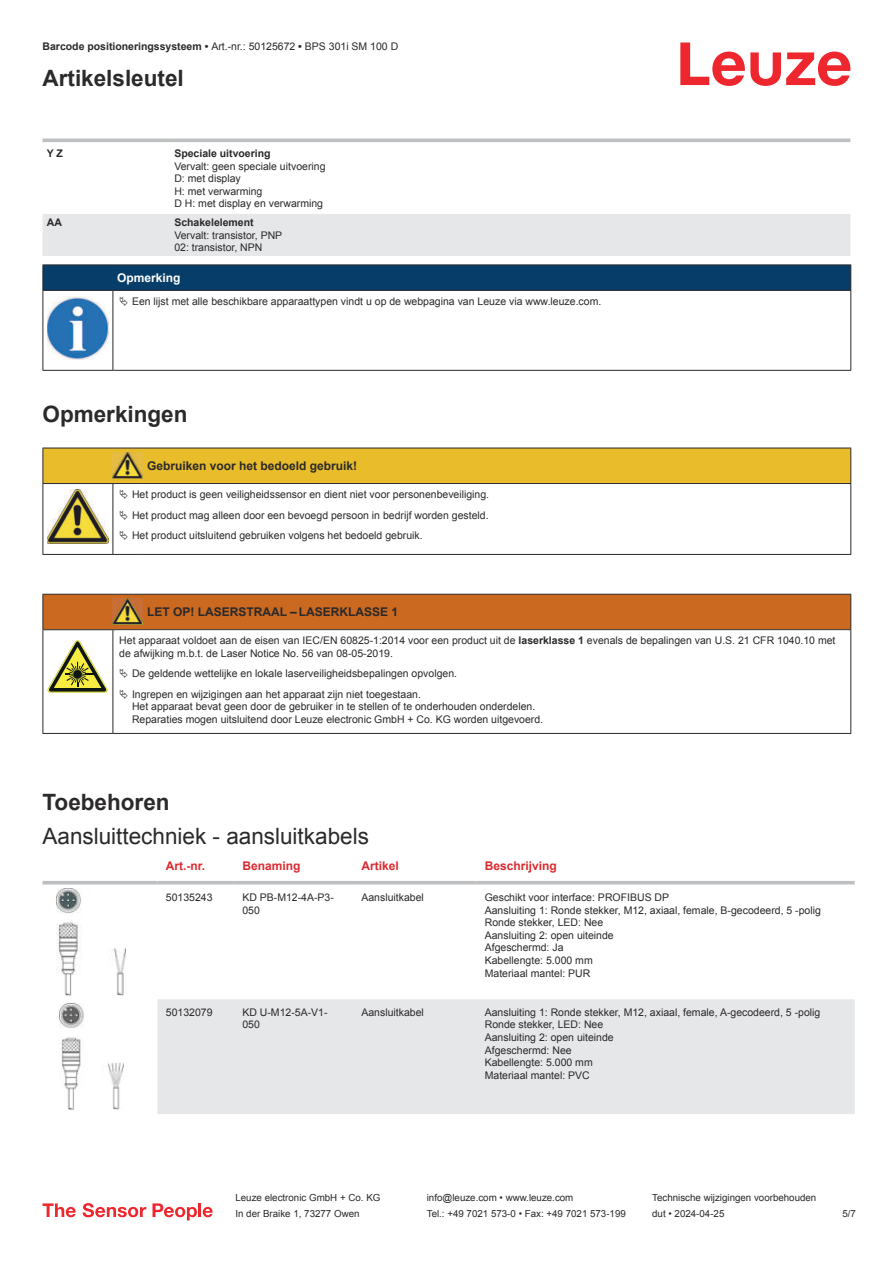
<style>
.page{position:relative;width:893px;height:1263px;background:#fff}
.page>*{position:absolute;margin:0;border:0;box-sizing:border-box;transform-origin:0 0}
.t1{font:700 22.5px "Arial";color:#2b292a}
.t2{font:22.5px "Arial";color:#2b292a}
.t3{font:700 12px "Arial";color:#2b292a}
.t4{font:700 12px "Arial";color:#db2a30}
.t5{font:700 12px "Arial";color:#fff}
.t6{font:10.5px/12.6px "Arial";color:#2b292a}
.t7{font:700 10.5px "Arial";color:#2b292a}
.t8{font:9.75px "Arial";color:#2b292a}
.s1{font-weight:400}
.s2{font-weight:700}
</style>
<div class="page">
<svg style="left:680px;top:43px;width:170px;height:43px"></svg>
<svg style="left:43px;top:138px;width:807px;height:1px"></svg>
<div style="left:43px;top:214px;width:807px;height:42px;background:#e6e7e9"></div>
<hr style="left:43px;top:139px;width:127px;height:3px;background:#bdbfc1">
<hr style="left:170px;top:139px;width:680px;height:3px;background:#bdbfc1">
<svg style="left:43px;top:884px;width:812px;height:112px"></svg>
<div style="left:157px;top:999px;width:698px;height:115px;background:#e6e7e9"></div>
<hr style="left:43px;top:881px;width:114px;height:3px;background:#bdbfc1">
<hr style="left:157px;top:881px;width:77px;height:3px;background:#bdbfc1">
<hr style="left:234px;top:881px;width:119px;height:3px;background:#bdbfc1">
<hr style="left:353px;top:881px;width:123px;height:3px;background:#bdbfc1">
<hr style="left:476px;top:881px;width:379px;height:3px;background:#bdbfc1">
<img style="left:57px;top:889px;width:69px;height:106px">
<img style="left:59px;top:1003px;width:65px;height:107px">
<svg style="left:43px;top:1203px;width:33px;height:14px"></svg>
<svg style="left:83px;top:1203px;width:63px;height:14px"></svg>
<svg style="left:153px;top:1203px;width:44px;height:17px"></svg>
<hr style="left:198px;top:1203px;width:3px;height:14px;background:#ed272d">
<svg style="left:203px;top:1207px;width:10px;height:10px"></svg>
<svg style="left:44px;top:291px;width:806px;height:79px"></svg>
<hr style="left:43px;top:290px;width:70px;height:1px;background:#2b292a">
<div style="left:43px;top:265px;width:808px;height:25px;background:#063d69"></div>
<hr style="left:113px;top:290px;width:738px;height:1px;background:#2b292a">
<hr style="left:43px;top:291px;width:1px;height:75px;background:#2b292a">
<hr style="left:113px;top:291px;width:1px;height:75px;background:#2b292a">
<hr style="left:850px;top:291px;width:1px;height:75px;background:#2b292a">
<hr style="left:43px;top:370px;width:70px;height:1px;background:#2b292a">
<hr style="left:113px;top:370px;width:738px;height:1px;background:#2b292a">
<img style="left:47px;top:297px;width:61px;height:63px">
<div style="left:115px;top:291px;width:734px;height:21px;background:#fff"></div>
<hr style="left:43px;top:554px;width:70px;height:1px;background:#2b292a">
<hr style="left:113px;top:554px;width:30px;height:1px;background:#2b292a">
<hr style="left:143px;top:554px;width:708px;height:1px;background:#2b292a">
<div style="left:44px;top:595px;width:806px;height:34px;background:#ca691f"></div>
<svg style="left:44px;top:630px;width:806px;height:103px"></svg>
<hr style="left:43px;top:594px;width:70px;height:1px;background:#2b292a">
<hr style="left:43px;top:595px;width:1px;height:34px;background:#2b292a">
<hr style="left:43px;top:629px;width:70px;height:1px;background:#2b292a">
<hr style="left:113px;top:594px;width:30px;height:1px;background:#2b292a">
<hr style="left:113px;top:629px;width:30px;height:1px;background:#2b292a">
<hr style="left:143px;top:594px;width:708px;height:1px;background:#2b292a">
<hr style="left:850px;top:595px;width:1px;height:34px;background:#2b292a">
<hr style="left:143px;top:629px;width:708px;height:1px;background:#2b292a">
<hr style="left:43px;top:630px;width:1px;height:99px;background:#2b292a">
<hr style="left:113px;top:630px;width:1px;height:99px;background:#2b292a">
<hr style="left:850px;top:630px;width:1px;height:99px;background:#2b292a">
<hr style="left:43px;top:733px;width:70px;height:1px;background:#2b292a">
<hr style="left:113px;top:733px;width:30px;height:1px;background:#2b292a">
<hr style="left:143px;top:733px;width:708px;height:1px;background:#2b292a">
<img style="left:113px;top:598px;width:30px;height:27px">
<svg style="left:47px;top:640px;width:60px;height:53px"></svg>
<svg style="left:115px;top:631px;width:734px;height:98px"></svg>
<svg style="left:43px;top:448px;width:808px;height:106px"></svg>
<svg style="left:120px;top:669px;width:8px;height:9px"></svg>
<svg style="left:120px;top:689px;width:8px;height:10px"></svg>
<p class="t7" style="left:43px;top:43px;width:357px">Barcode positioneringssysteem • <span class="s1">Art.-nr.: 50125672</span> • <span class="s1">BPS 301i SM 100 D</span></p>
<h1 class="t1" style="left:43px;top:70px;width:143px">Artikelsleutel</h1>
<p class="t7" style="left:47px;top:149px;width:18px">Y Z</p>
<p class="t7" style="left:174px;top:149px;width:98px">Speciale uitvoering</p>
<p class="t6" style="left:174px;top:161px;width:153px">Vervalt: geen speciale uitvoering<br>D: met display<br>H: met verwarming<br>D H: met display en verwarming</p>
<p class="t7" style="left:47px;top:218px;width:17px">AA</p>
<p class="t7" style="left:174px;top:218px;width:81px">Schakelelement</p>
<p class="t6" style="left:174px;top:230px;width:109px">Vervalt: transistor, PNP<br>02: transistor, NPN</p>
<p class="t5" style="left:117px;top:273px;width:65px">Opmerking</p>
<p class="t6" style="left:132px;top:296px;width:471px">Een lijst met alle beschikbare apparaattypen vindt u op de webpagina van Leuze via www.leuze.com.</p>
<h1 class="t1" style="left:43px;top:405px;width:147px">Opmerkingen</h1>
<p class="t3" style="left:147px;top:461px;width:212px">Gebruiken voor het bedoeld gebruik!</p>
<p class="t6" style="left:132px;top:485px;width:359px;line-height:20.2px;text-align:justify">Het product is geen veiligheidssensor en dient niet voor personenbeveiliging.<br>Het product mag alleen door een bevoegd persoon in bedrijf worden gesteld.<br>Het product uitsluitend gebruiken volgens het bedoeld gebruik.</p>
<p class="t3" style="left:147px;top:607px;width:253px">LET OP! LASERSTRAAL – LASERKLASSE 1</p>
<p class="t6" style="left:119px;top:635px;width:718px">Het apparaat voldoet aan de eisen van IEC/EN 60825-1:2014 voor een product uit de <span class="s2">laserklasse 1</span> evenals de bepalingen van U.S. 21 CFR 1040.10 met de afwijking m.b.t. de Laser Notice No. 56 van 08-05-2019.</p>
<p class="t6" style="left:132px;top:664px;width:327px;line-height:20.2px">De geldende wettelijke en lokale laserveiligheidsbepalingen opvolgen.<br>Ingrepen en wijzigingen aan het apparaat zijn niet toegestaan.</p>
<p class="t6" style="left:132px;top:701px;width:413px">Het apparaat bevat geen door de gebruiker in te stellen of te onderhouden onderdelen.<br>Reparaties mogen uitsluitend door Leuze electronic GmbH + Co. KG worden uitgevoerd.</p>
<h1 class="t1" style="left:43px;top:794px;width:129px">Toebehoren</h1>
<h1 class="t2" style="left:43px;top:827px;width:328px">Aansluittechniek - aansluitkabels</h1>
<p class="t4" style="left:166px;top:861px;width:41px">Art.-nr.</p>
<p class="t4" style="left:242px;top:861px;width:60px">Benaming</p>
<p class="t4" style="left:361px;top:861px;width:39px">Artikel</p>
<p class="t4" style="left:485px;top:861px;width:74px">Beschrijving</p>
<p class="t6" style="left:166px;top:892px;width:48px">50135243</p>
<p class="t6" style="left:242px;top:892px;width:93px">KD PB-M12-4A-P3-<br>050</p>
<p class="t6" style="left:361px;top:892px;width:64px">Aansluitkabel</p>
<p class="t6" style="left:485px;top:892px;width:338px">Geschikt voor interface: PROFIBUS DP<br>Aansluiting 1: Ronde stekker, M12, axiaal, female, B-gecodeerd, 5 -polig<br>Ronde stekker, LED: Nee<br>Aansluiting 2: open uiteinde<br>Afgeschermd: Ja<br>Kabellengte: 5.000 mm<br>Materiaal mantel: PUR</p>
<p class="t6" style="left:166px;top:1007px;width:48px">50132079</p>
<p class="t6" style="left:242px;top:1007px;width:87px">KD U-M12-5A-V1-<br>050</p>
<p class="t6" style="left:361px;top:1007px;width:64px">Aansluitkabel</p>
<p class="t6" style="left:485px;top:1007px;width:337px">Aansluiting 1: Ronde stekker, M12, axiaal, female, A-gecodeerd, 5 -polig<br>Ronde stekker, LED: Nee<br>Aansluiting 2: open uiteinde<br>Afgeschermd: Nee<br>Kabellengte: 5.000 mm<br>Materiaal mantel: PVC</p>
<p class="t8" style="left:235px;top:1194px;width:146px">Leuze electronic GmbH + Co. KG</p>
<p class="t8" style="left:427px;top:1194px;width:148px">info@leuze.com • www.leuze.com</p>
<p class="t8" style="left:652px;top:1194px;width:166px">Technische wijzigingen voorbehouden</p>
<p class="t8" style="left:235px;top:1210px;width:126px">In der Braike 1, 73277 Owen</p>
<p class="t8" style="left:427px;top:1210px;width:201px">Tel.: +49 7021 573-0 • Fax: +49 7021 573-199</p>
<p class="t8" style="left:652px;top:1210px;width:74px">dut • 2024-04-25</p>
<p class="t8" style="left:842px;top:1210px;width:15px">5 /7</p>
</div>
